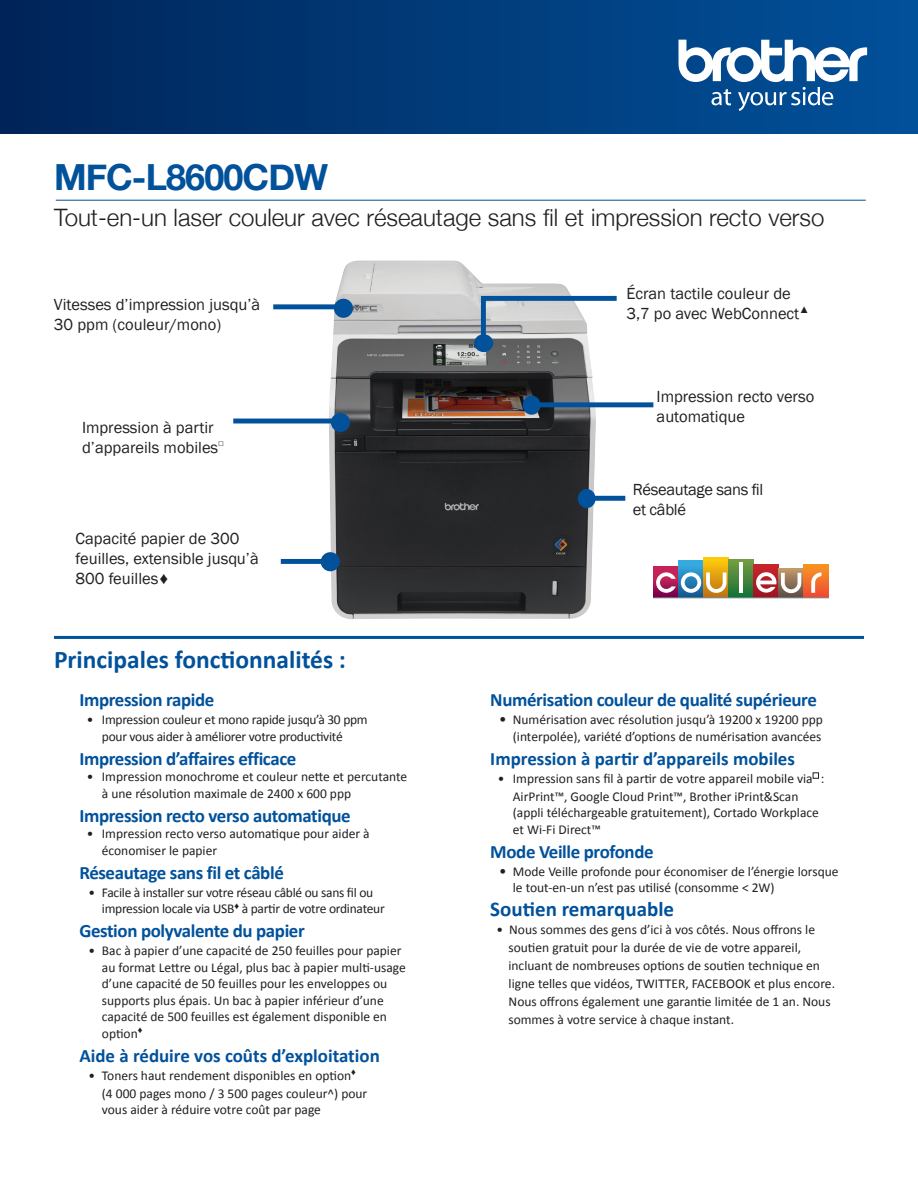
<style>
.page{position:relative;width:918px;height:1188px;background:#fff}
.page>*{position:absolute;margin:0;border:0;box-sizing:border-box;transform-origin:0 0}
.t1{font:700 36px "Helvetica Neue";letter-spacing:-.025em;color:#01519b}
.t2{font:700 25.5px "Calibri";color:#01519b}
.t3{font:300 24px "Helvetica Neue";color:#231f20}
.t4{font:700 21px "Calibri";color:#01519b}
.t5{font:700 18.9px "Calibri";letter-spacing:-.02em;color:#01519b}
.t6{font:700 18.9px "Calibri";color:#01519b}
.t7{font:16.5px/19.8px "Franklin Gothic";color:#231f20}
.t8{font:16.5px/19.8px "Franklin Gothic";letter-spacing:-.02em;color:#231f20}
.t9{font:13.5px/16.5px "Calibri";color:#231f20}
.t10{font:13.5px/16.5px "Calibri";letter-spacing:-.02em;color:#231f20}
.s1{font-size:15px}
</style>
<div class="page">
<div style="left:0;top:0;width:918px;height:133px;background:linear-gradient(to right,#002559,#01519a)"></div>
<svg style="left:679px;top:40px;width:188px;height:71px"></svg>
<img style="left:329px;top:261px;width:267px;height:358px">
<hr style="left:54px;top:636px;width:810px;height:3px;background:#01519b">
<svg style="left:813px;top:773px;width:6px;height:5px"></svg>
<hr style="left:56px;top:200px;width:810px;height:1px;background:#01519b">
<svg style="left:653px;top:567px;width:25px;height:31px"></svg>
<svg style="left:679px;top:561px;width:25px;height:37px"></svg>
<svg style="left:704px;top:558px;width:25px;height:40px"></svg>
<div style="left:729px;top:560px;width:25px;height:38px;background:linear-gradient(to bottom,#779d42,#147137)"></div>
<svg style="left:754px;top:565px;width:25px;height:33px"></svg>
<svg style="left:779px;top:569px;width:25px;height:29px"></svg>
<svg style="left:804px;top:565px;width:25px;height:33px"></svg>
<svg style="left:811px;top:572px;width:10px;height:21px"></svg>
<hr style="left:653px;top:598px;width:176px;height:1px;background:#7f8e96">
<svg style="left:656px;top:572px;width:71px;height:21px"></svg>
<hr style="left:739px;top:562px;width:4px;height:31px;background:#fff">
<svg style="left:756px;top:572px;width:45px;height:21px"></svg>
<div style="left:334px;top:299px;width:19px;height:19px;background:#01519b;border-radius:50%"></div>
<div style="left:273px;top:304px;width:77px;height:5px;background:#01519b"></div>
<div style="left:331px;top:413px;width:19px;height:19px;background:#01519b;border-radius:50%"></div>
<hr style="left:233px;top:419px;width:114px;height:4px;background:#01519b">
<svg style="left:474px;top:334px;width:19px;height:18px"></svg>
<svg style="left:478px;top:293px;width:139px;height:62px"></svg>
<div style="left:523px;top:396px;width:18px;height:19px;background:#01519b;border-radius:50%"></div>
<div style="left:525px;top:402px;width:128px;height:5px;background:#01519b"></div>
<div style="left:578px;top:489px;width:18px;height:19px;background:#01519b;border-radius:50%"></div>
<div style="left:580px;top:496px;width:45px;height:5px;background:#01519b"></div>
<div style="left:321px;top:552px;width:19px;height:19px;background:#01519b;border-radius:50%"></div>
<div style="left:281px;top:559px;width:56px;height:5px;background:#01519b"></div>
<h1 class="t1" style="left:54px;top:149px;width:276px">MFC-L8600CDW</h1>
<h3 class="t3" style="left:54px;top:198px;width:772px">Tout-en-un laser couleur avec réseautage sans fil et impression recto verso</h3>
<p class="t7" style="left:54px;top:295px;width:208px">Vitesses d’impression jusqu’à<br>30 ppm (couleur/mono)</p>
<p class="t7" style="left:82px;top:418px;width:143px">Impression à partir d’appareils mobiles<sup>□</sup></p>
<p class="t7" style="left:76px;top:529px;width:185px">Capacité papier de 300 feuilles, extensible jusqu’à<br>800 feuilles♦</p>
<h2 class="t2" style="left:54px;top:644px;width:294px">Principales fonctionnalités :</h2>
<h3 class="t5" style="left:79px;top:688px;width:136px">Impression rapide</h3>
<p class="t10" style="left:102px;top:711px;width:267px;text-indent:-15px">• Impression couleur et mono rapide jusqu’à 30 ppm pour vous aider à améliorer votre productivité</p>
<h3 class="t5" style="left:79px;top:747px;width:218px">Impression d’affaires efficace</h3>
<p class="t9" style="left:102px;top:768px;width:307px;text-indent:-15px">• Impression monochrome et couleur nette et percutante à une résolution maximale de 2400 x 600 ppp</p>
<h3 class="t5" style="left:79px;top:804px;width:273px">Impression recto verso automatique</h3>
<p class="t9" style="left:102px;top:825px;width:269px;text-indent:-15px">• Impression recto verso automatique pour aider à économiser le papier</p>
<h3 class="t5" style="left:79px;top:861px;width:206px">Réseautage sans fil et câblé</h3>
<p class="t10" style="left:102px;top:883px;width:284px;text-indent:-14px">• Facile à installer sur votre réseau câblé ou sans fil ou impression locale via USB♦ à partir de votre ordinateur</p>
<h3 class="t5" style="left:79px;top:919px;width:227px">Gestion polyvalente du papier</h3>
<p class="t9" style="left:102px;top:942px;width:306px;text-indent:-14px">• Bac à papier d’une capacité de 250 feuilles pour papier au format Lettre ou Légal, plus bac à papier multi-usage d’une capacité de 50 feuilles pour les enveloppes ou supports plus épais. Un bac à papier inférieur d’une capacité de 500 feuilles est également disponible en option♦</p>
<h3 class="t6" style="left:79px;top:1044px;width:302px">Aide à réduire vos coûts d’exploitation</h3>
<p class="t9" style="left:102px;top:1066px;width:267px;line-height:18px;text-indent:-14px">• Toners haut rendement disponibles en option♦ (4 000 pages mono / 3 500 pages couleur^) pour</p>
<p class="t9" style="left:102px;top:1101px;width:221px">vous aider à réduire votre coût par page</p>
<p class="t7" style="left:626px;top:284px;width:184px">Écran tactile couleur de<br>3,7 po avec WebConnect<sup>▲</sup></p>
<p class="t7" style="left:657px;top:387px;width:159px">Impression recto verso automatique</p>
<p class="t8" style="left:633px;top:480px;width:132px">Réseautage sans fil et câblé</p>
<h3 class="t5" style="left:490px;top:688px;width:328px">Numérisation couleur de qualité supérieure</h3>
<p class="t9" style="left:499px;top:711px;width:325px;text-align:right"><span class="s1">•</span> Numérisation avec résolution jusqu’à 19200 x 19200 ppp (interpolée), variété d’options de numérisation avancées</p>
<h3 class="t6" style="left:490px;top:747px;width:306px">Impression à partir d’appareils mobiles</h3>
<p class="t9" style="left:513px;top:769px;width:313px;line-height:18px;text-indent:-15px">• Impression sans fil à partir de votre appareil mobile via :<br>AirPrint™, Google Cloud Print™, Brother iPrint&amp;Scan</p>
<p class="t9" style="left:513px;top:804px;width:308px">(appli téléchargeable gratuitement), Cortado Workplace et Wi-Fi Direct™</p>
<h3 class="t5" style="left:490px;top:840px;width:165px">Mode Veille profonde</h3>
<p class="t9" style="left:513px;top:862px;width:327px;text-indent:-14px"><span class="s1">•</span> Mode Veille profonde pour économiser de l’énergie lorsque le tout-en-un n’est pas utilisé (consomme &lt; 2W)</p>
<h3 class="t4" style="left:490px;top:896px;width:185px">Soutien remarquable</h3>
<p class="t9" style="left:508px;top:920px;width:328px;line-height:18px;text-indent:-12px">• Nous sommes des gens d’ici à vos côtés. Nous offrons le soutien gratuit pour la durée de vie de votre appareil, incluant de nombreuses options de soutien technique en ligne telles que vidéos, TWITTER, FACEBOOK et plus encore.<br>Nous offrons également une garantie limitée de 1 an. Nous sommes à votre service à chaque instant.</p>
</div>
